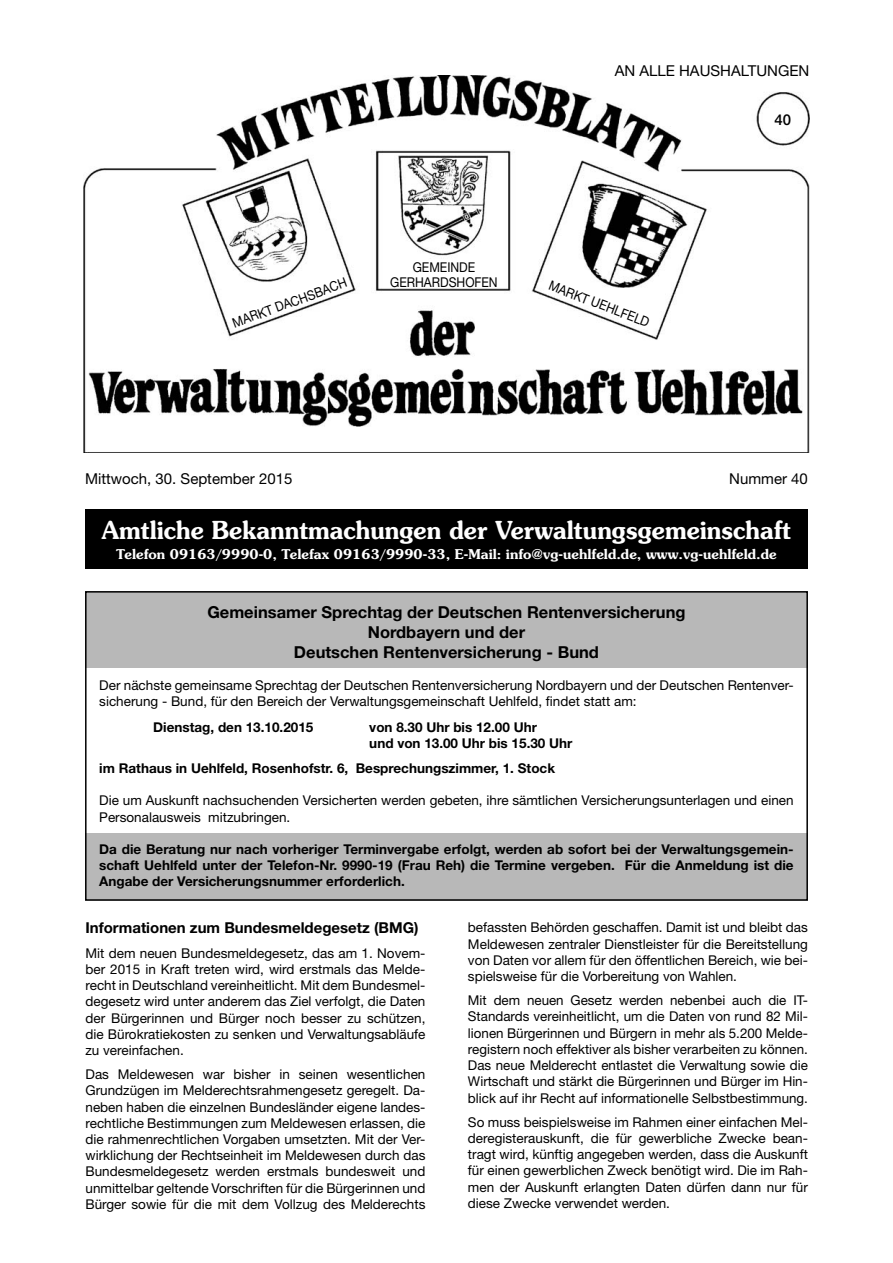
<style>
.page{position:relative;width:893px;height:1263px;background:#fff}
.page>*{position:absolute;margin:0;border:0;box-sizing:border-box;transform-origin:0 0}
.t1{font:600 24.75px "Souvenir";color:#fff;scale:.95 1}
.t2{font:700 16.5px/19.8px "Helvetica Neue";color:#000;text-align:center}
.t3{font:15px "Helvetica Neue";color:#000}
.t4{font:700 15px "Helvetica Neue";color:#000}
.t5{font:500 15px "Helvetica Neue";color:#000}
.t6{font:13.5px/16.2px "Helvetica Neue";color:#000;text-align:justify}
.t7{font:700 13.5px/16.2px "Helvetica Neue";color:#000}
.t8{font:600 13.5px "Souvenir";color:#fff}
.t9{font:13.5px/15px "Helvetica Neue";color:#000;text-align:center;scale:.9 1}
</style>
<div class="page">
<img style="left:84px;top:75px;width:725px;height:378px">
<div style="left:85px;top:509px;width:723px;height:59px;background:#000"></div>
<div style="left:85px;top:833px;width:723px;height:68px;background:#b8b8b8"></div>
<div style="left:85px;top:591px;width:723px;height:77px;background:#b8b8b8"></div>
<div style="left:85px;top:591px;width:723px;height:310px;border:2px solid #000"></div>
<p class="t3" style="left:615px;top:65px;width:196px">AN ALLE HAUSHALTUNGEN</p>
<p class="t9" style="left:390px;top:261px;width:121px">GEMEINDE<br>GERHARDSHOFEN</p>
<p class="t9" style="left:231px;top:317px;width:136px;rotate:-20deg">MARKT DACHSBACH</p>
<p class="t9" style="left:552px;top:279px;width:120px;rotate:21deg">MARKT UEHLFELD</p>
<p class="t5" style="left:774px;top:114px;width:18px">40</p>
<p class="t3" style="left:85px;top:473px;width:209px">Mittwoch, 30. September 2015</p>
<p class="t3" style="left:729px;top:473px;width:80px">Nummer 40</p>
<h1 class="t1" style="left:102px;top:520px;width:727px">Amtliche Bekanntmachungen der Verwaltungsgemeinschaft</h1>
<p class="t8" style="left:116px;top:549px;width:662px">Telefon 09163/9990-0, Telefax 09163/9990-33, E-Mail: info@vg-uehlfeld.de, www.vg-uehlfeld.de</p>
<p class="t2" style="left:207px;top:604px;width:480px">Gemeinsamer Sprechtag der Deutschen Rentenversicherung<br>Nordbayern und der<br>Deutschen Rentenversicherung - Bund</p>
<p class="t6" style="left:99px;top:679px;width:696px">Der nächste gemeinsame Sprechtag der Deutschen Rentenversicherung Nordbayern und der Deutschen Rentenver&shy;sicherung - Bund, für den Bereich der Verwaltungsgemeinschaft Uehlfeld, findet statt am:</p>
<p class="t7" style="left:153px;top:720px;width:162px">Dienstag, den 13.10.2015</p>
<p class="t7" style="left:369px;top:720px;width:205px">von 8.30 Uhr bis 12.00 Uhr<br>und von 13.00 Uhr bis 15.30 Uhr</p>
<p class="t7" style="left:99px;top:761px;width:457px">im Rathaus in Uehlfeld, Rosenhofstr. 6, Besprechungszimmer, 1. Stock</p>
<p class="t6" style="left:99px;top:794px;width:696px">Die um Auskunft nachsuchenden Versicherten werden gebeten, ihre sämtlichen Versicherungsunterlagen und einen<br>Personalausweis mitzubringen.</p>
<p class="t7" style="left:99px;top:842px;width:696px;text-align:justify">Da die Beratung nur nach vorheriger Terminvergabe erfolgt, werden ab sofort bei der Verwaltungsgemein&shy;schaft Uehlfeld unter der Telefon-Nr. 9990-19 (Frau Reh) die Termine vergeben. Für die Anmeldung ist die Angabe der Versicherungsnummer erforderlich.</p>
<p class="t4" style="left:85px;top:923px;width:334px">Informationen zum Bundesmeldegesetz (BMG)</p>
<p class="t6" style="left:85px;top:946px;width:341px">Mit dem neuen Bundesmeldegesetz, das am 1. Novem&shy;ber 2015 in Kraft treten wird, wird erstmals das Melde&shy;recht in Deutschland vereinheitlicht. Mit dem Bundesmel&shy;degesetz wird unter anderem das Ziel verfolgt, die Daten der Bürgerinnen und Bürger noch besser zu schützen, die Bürokratiekosten zu senken und Verwaltungsabläufe zu vereinfachen.</p>
<p class="t6" style="left:85px;top:1068px;width:341px">Das Meldewesen war bisher in seinen wesentlichen Grundzügen im Melderechtsrahmengesetz geregelt. Da&shy;neben haben die einzelnen Bundesländer eigene landes&shy;rechtliche Bestimmungen zum Meldewesen erlassen, die die rahmenrechtlichen Vorgaben umsetzten. Mit der Ver&shy;wirklichung der Rechtseinheit im Meldewesen durch das Bundesmeldegesetz werden erstmals bundesweit und unmittelbar geltende Vorschriften für die Bürgerinnen und Bürger sowie für die mit dem Vollzug des Melderechts</p>
<p class="t6" style="left:468px;top:921px;width:341px">befassten Behörden geschaffen. Damit ist und bleibt das Meldewesen zentraler Dienstleister für die Bereitstellung von Daten vor allem für den öffentlichen Bereich, wie bei&shy;spielsweise für die Vorbereitung von Wahlen.</p>
<p class="t6" style="left:468px;top:994px;width:341px">Mit dem neuen Gesetz werden nebenbei auch die IT-Standards vereinheitlicht, um die Daten von rund 82 Mil&shy;lionen Bürgerinnen und Bürgern in mehr als 5.200 Melde&shy;registern noch effektiver als bisher verarbeiten zu können.<br>Das neue Melderecht entlastet die Verwaltung sowie die Wirtschaft und stärkt die Bürgerinnen und Bürger im Hin&shy;blick auf ihr Recht auf informationelle Selbstbestimmung.</p>
<p class="t6" style="left:468px;top:1115px;width:341px">So muss beispielsweise im Rahmen einer einfachen Mel&shy;deregisterauskunft, die für gewerbliche Zwecke bean&shy;tragt wird, künftig angegeben werden, dass die Auskunft für einen gewerblichen Zweck benötigt wird. Die im Rah&shy;men der Auskunft erlangten Daten dürfen dann nur für diese Zwecke verwendet werden.</p>
</div>
